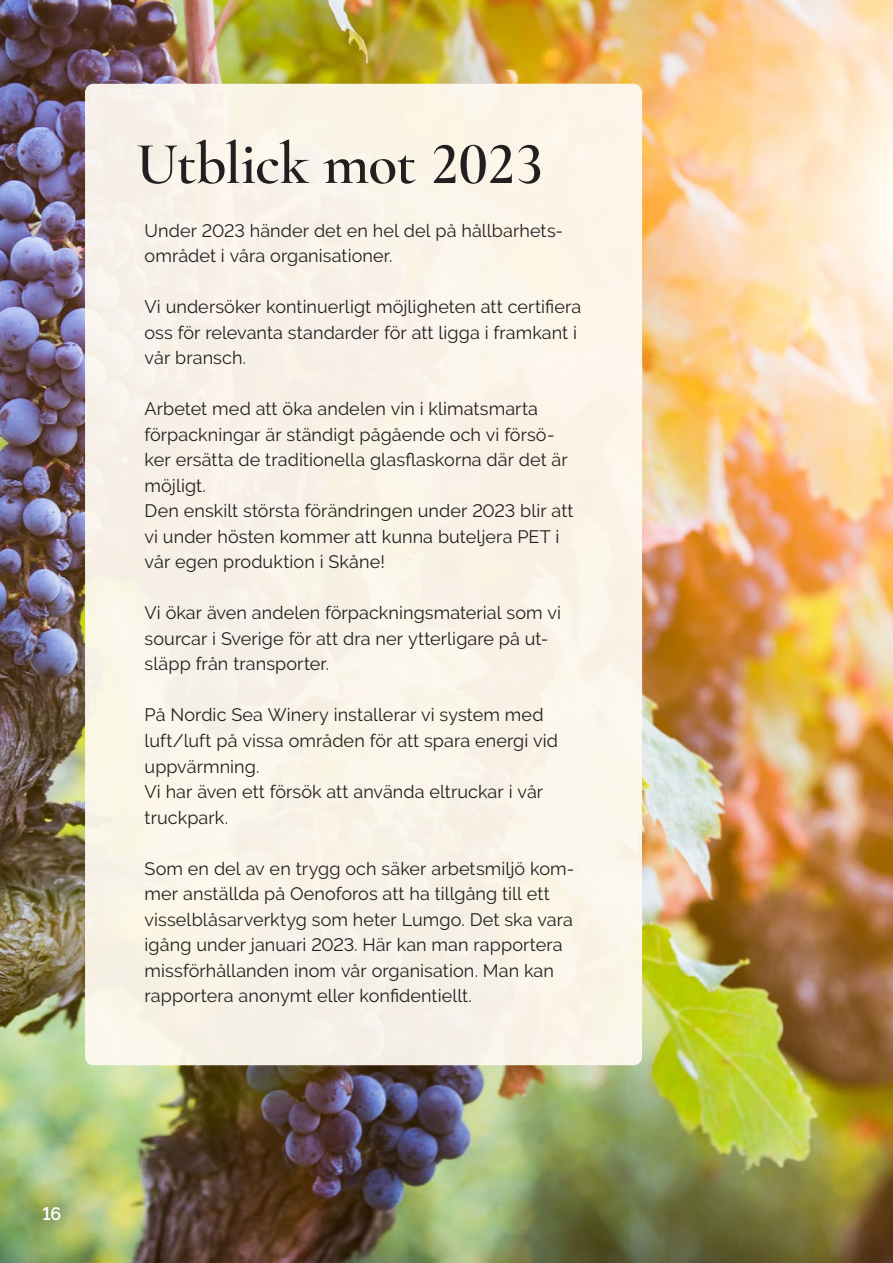
<style>
.page{position:relative;width:893px;height:1263px;background:#fff}
.page>*{position:absolute;margin:0;border:0;box-sizing:border-box;transform-origin:0 0}
.t1{font:600 60px "Cormorant Garamond";letter-spacing:-.02em;color:#231f20}
.t2{font:18px/25.5px "Raleway";letter-spacing:.005em;color:#231f20}
.t3{font:600 18px "Raleway";color:#fff}
</style>
<div class="page">
<img style="left:0;top:0;width:893px;height:1263px">
<div style="left:85px;top:84px;width:557px;height:981px;background:#faf3e7;border-radius:9px"></div>
<h1 class="t1" style="left:136px;top:127px;width:409px">Utblick mot 2023</h1>
<p class="t2" style="left:145px;top:218px;width:420px">Under 2023 händer det en hel del på hållbarhets&shy;området i våra organisationer.</p>
<p class="t2" style="left:145px;top:294px;width:438px">Vi undersöker kontinuerligt möjligheten att certifiera oss för relevanta standarder för att ligga i framkant i vår bransch.</p>
<p class="t2" style="left:145px;top:396px;width:430px">Arbetet med att öka andelen vin i klimatsmarta förpackningar är ständigt pågående och vi försö&shy;ker ersätta de traditionella glasflaskorna där det är möjligt.<br>Den enskilt största förändringen under 2023 blir att vi under hösten kommer att kunna buteljera PET i vår egen produktion i Skåne!</p>
<p class="t2" style="left:145px;top:600px;width:418px">Vi ökar även andelen förpackningsmaterial som vi sourcar i Sverige för att dra ner ytterligare på ut&shy;släpp från transporter.</p>
<p class="t2" style="left:145px;top:702px;width:415px">På Nordic Sea Winery installerar vi system med luft/luft på vissa områden för att spara energi vid uppvärmning.<br>Vi har även ett försök att använda eltruckar i vår truckpark.</p>
<p class="t2" style="left:145px;top:855px;width:431px">Som en del av en trygg och säker arbetsmiljö kom&shy;mer anställda på Oenoforos att ha tillgång till ett visselblåsarverktyg som heter Lumgo. Det ska vara igång under januari 2023. Här kan man rapportera missförhållanden inom vår organisation. Man kan rapportera anonymt eller konfidentiellt.</p>
<p class="t3" style="left:43px;top:1204px;width:20px">16</p>
</div>
